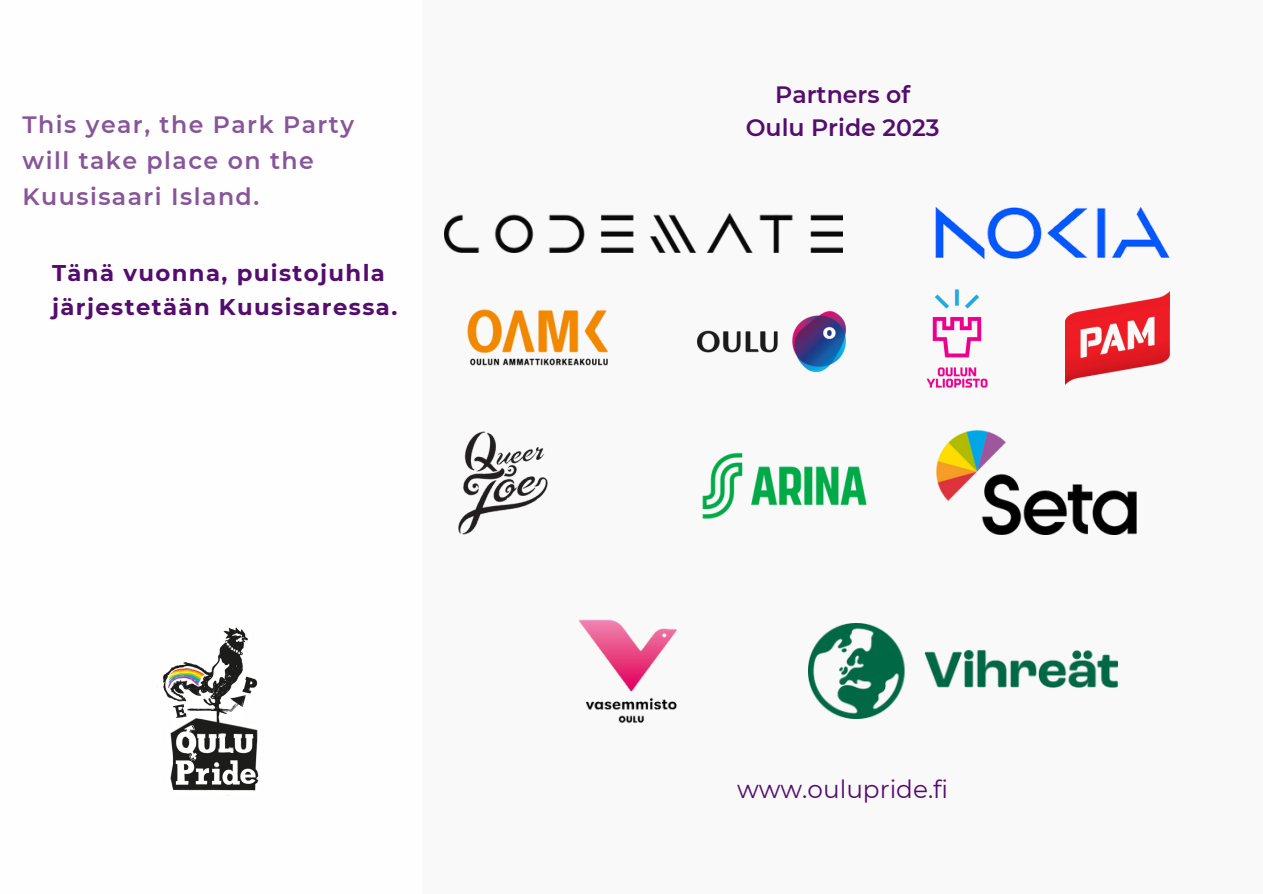
<style>
.page{position:relative;width:1263px;height:894px;background:#fff}
.page>*{position:absolute;margin:0;border:0;box-sizing:border-box;transform-origin:0 0}
.t1{font:24.75px "Montserrat";color:#540d6e}
.t2{font:600 23.7px/36px "Montserrat";letter-spacing:.06em;color:#875599}
.t3{font:600 23.7px/32.7px "Montserrat";color:#540d6e;text-align:center}
.t4{font:700 22.8px/34.7px "Montserrat";letter-spacing:.06em;color:#540d6e}
</style>
<div class="page">
<div style="left:422px;top:0;width:841px;height:893px;background:#faf9f9"></div>
<img style="left:157px;top:627px;width:102px;height:169px">
<img style="left:809px;top:623px;width:308px;height:95px">
<img style="left:578px;top:619px;width:99px;height:104px">
<img style="left:937px;top:431px;width:199px;height:103px">
<img style="left:702px;top:452px;width:165px;height:67px">
<img style="left:458px;top:431px;width:90px;height:104px">
<img style="left:1065px;top:291px;width:105px;height:94px">
<img style="left:926px;top:289px;width:62px;height:99px">
<img style="left:697px;top:310px;width:149px;height:63px">
<img style="left:467px;top:309px;width:141px;height:57px">
<img style="left:935px;top:207px;width:235px;height:53px">
<img style="left:444px;top:213px;width:399px;height:40px">
<p class="t2" style="left:23px;top:106px;width:333px">This year, the Park Party will take place on the<br>Kuusisaari Island.</p>
<p class="t4" style="left:52px;top:255px;width:347px">Tänä vuonna, puistojuhla järjestetään Kuusisaressa.</p>
<p class="t3" style="left:746px;top:78px;width:195px">Partners of<br>Oulu Pride 2023</p>
<p class="t1" style="left:737px;top:773px;width:213px">www.oulupride.fi</p>
</div>
